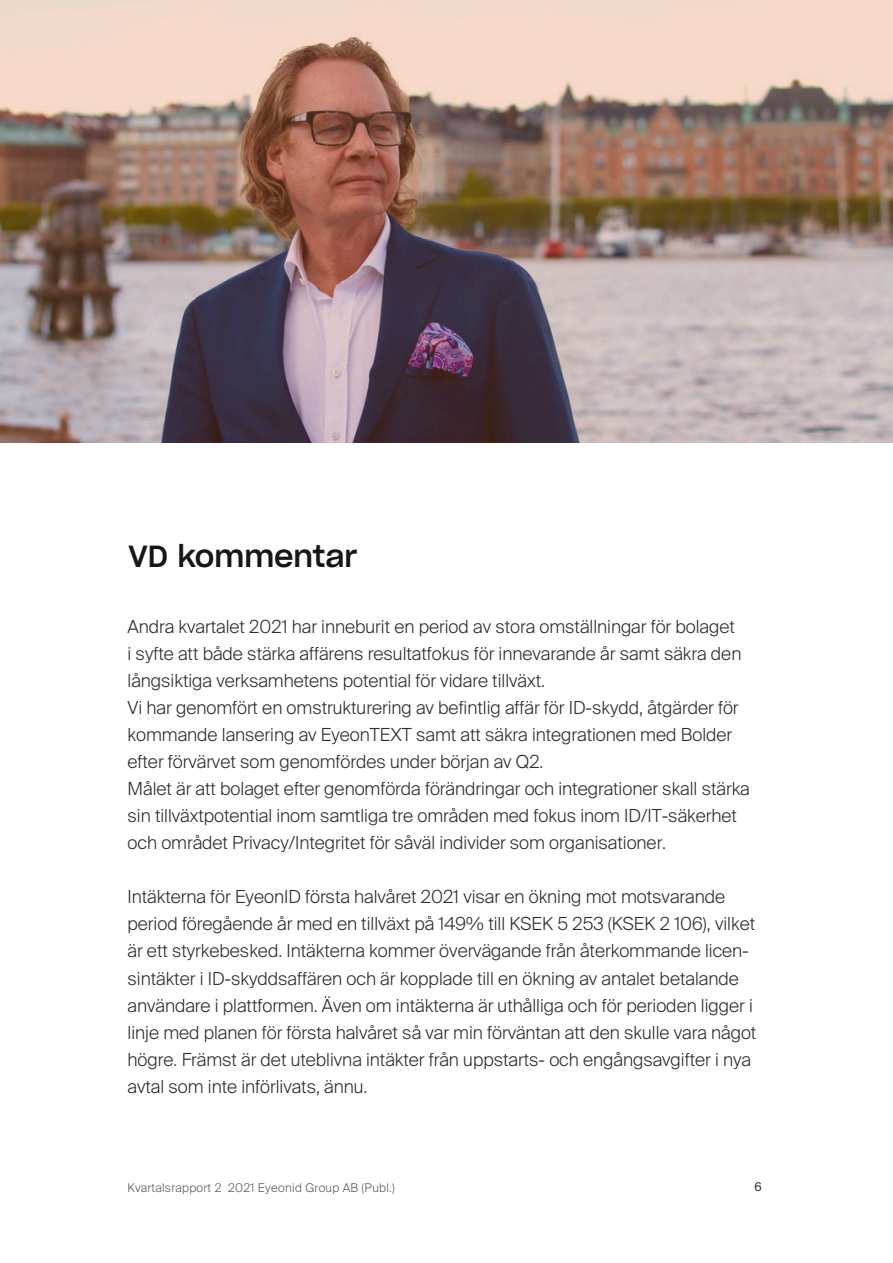
<style>
.page{position:relative;width:893px;height:1263px;background:#fff}
.page>*{position:absolute;margin:0;border:0;box-sizing:border-box;transform-origin:0 0}
.t1{font:30px "Sharp Grotesk Medium 20";color:#14171a}
.t2{font:300 18px/27px "Suisse Intl";color:#2a2e30}
.t3{font:300 12px "Suisse Intl";letter-spacing:.025em;color:#585b5c}
.t4{font:12px "Suisse Intl";color:#2a2e30}
</style>
<div class="page">
<img style="left:0;top:0;width:892px;height:442px">
<p class="t1" style="left:128px;top:531px;width:231px">VD kommentar</p>
<p class="t2" style="left:128px;top:614px;width:615px">Andra kvartalet 2021 har inneburit en period av stora omställningar för bolaget i syfte att både stärka affärens resultatfokus för innevarande år samt säkra den långsiktiga verksamhetens potential för vidare tillväxt.</p>
<p class="t2" style="left:128px;top:695px;width:612px">Vi har genomfört en omstrukturering av befintlig affär för ID-skydd, åtgärder för kommande lansering av EyeonTEXT samt att säkra integrationen med Bolder efter förvärvet som genomfördes under början av Q2.</p>
<p class="t2" style="left:128px;top:776px;width:624px">Målet är att bolaget efter genomförda förändringar och integrationer skall stärka sin tillväxtpotential inom samtliga tre områden med fokus inom ID/IT-säkerhet och området Privacy/Integritet för såväl individer som organisationer.</p>
<p class="t2" style="left:128px;top:884px;width:630px">Intäkterna för EyeonID första halvåret 2021 visar en ökning mot motsvarande period föregående år med en tillväxt på 149% till KSEK 5 253 (KSEK 2 106), vilket är ett styrkebesked. Intäkterna kommer övervägande från återkommande licen&shy;sintäkter i ID-skyddsaffären och är kopplade till en ökning av antalet betalande användare i plattformen. Även om intäkterna är uthålliga och för perioden ligger i linje med planen för första halvåret så var min förväntan att den skulle vara något högre. Främst är det uteblivna intäkter från uppstarts- och engångsavgifter i nya avtal som inte införlivats, ännu.</p>
<p class="t3" style="left:128px;top:1180px;width:269px">Kvartalsrapport 2 2021 Eyeonid Group AB (Publ.)</p>
<p class="t4" style="left:754px;top:1180px;width:9px">6</p>
</div>
